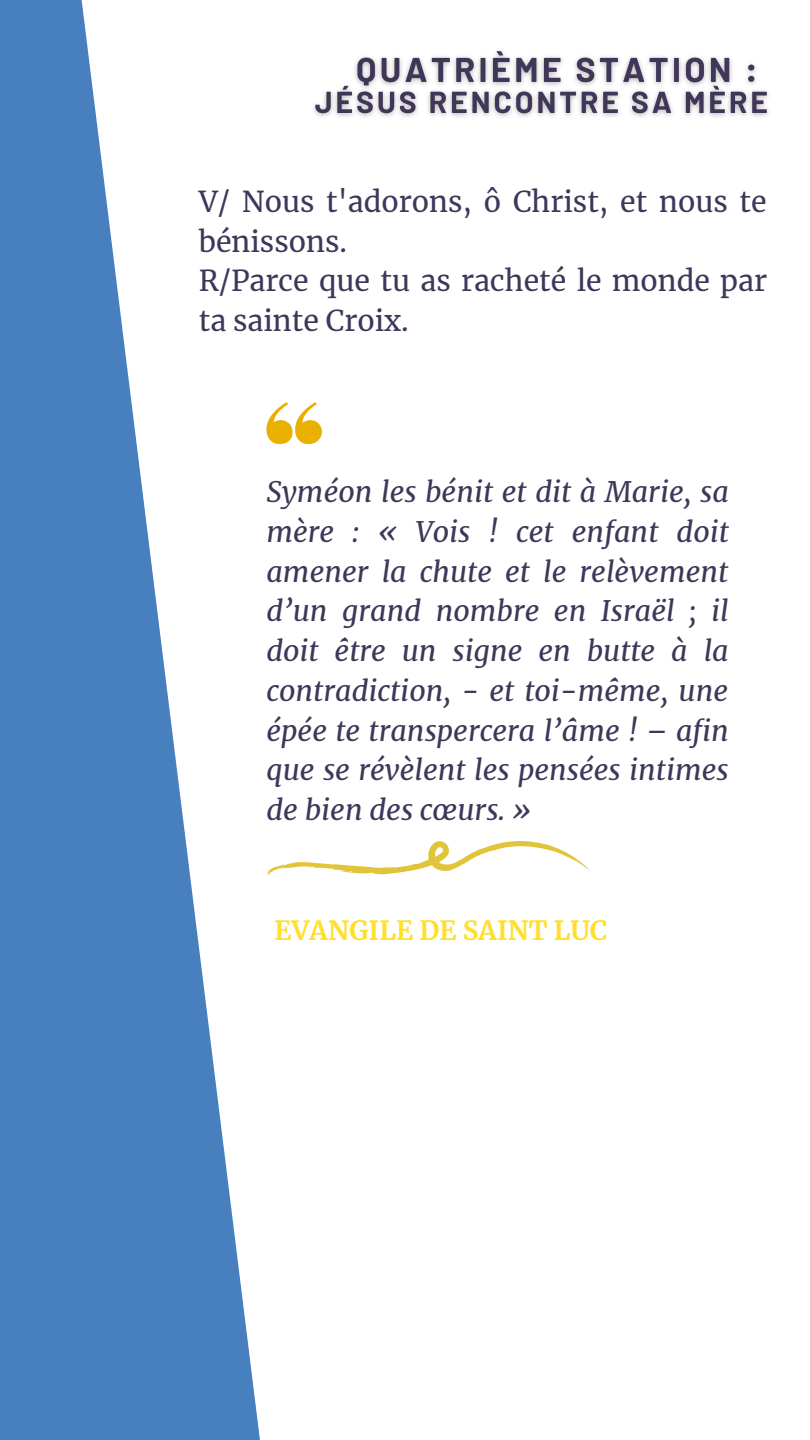
<style>
.page{position:relative;width:810px;height:1440px;background:#fff}
.page>*{position:absolute;margin:0;border:0;box-sizing:border-box;transform-origin:0 0}
.t1{font:italic 28.5px/39.8px "Merriweather";color:#403659;text-align:justify}
.t2{font:28.5px/39.8px "Merriweather";color:#403659}
.t3{font:700 26.2px "Merriweather";color:#ffdf2b}
</style>
<div class="page">
<svg style="left:0;top:0;width:260px;height:1440px;fill:#487fbf"></svg>
<svg style="left:266px;top:402px;width:56px;height:42px"></svg>
<svg style="left:266px;top:841px;width:324px;height:34px"></svg>
<img style="left:313px;top:51px;width:455px;height:66px">
<p class="t2" style="left:199px;top:182px;width:570px">V/ Nous t'adorons, ô Christ, et nous te bénissons.<br>R/Parce que tu as racheté le monde par ta sainte Croix.</p>
<p class="t1" style="left:266px;top:472px;width:464px">Syméon les bénit et dit à Marie, sa mère : « Vois ! cet enfant doit amener la chute et le relèvement d’un grand nombre en Israël ; il doit être un signe en butte à la contradiction, - et toi-même, une épée te transpercera l’âme ! – afin que se révèlent les pensées intimes de bien des cœurs. »</p>
<p class="t3" style="left:274px;top:914px;width:334px">EVANGILE DE SAINT LUC</p>
</div>
